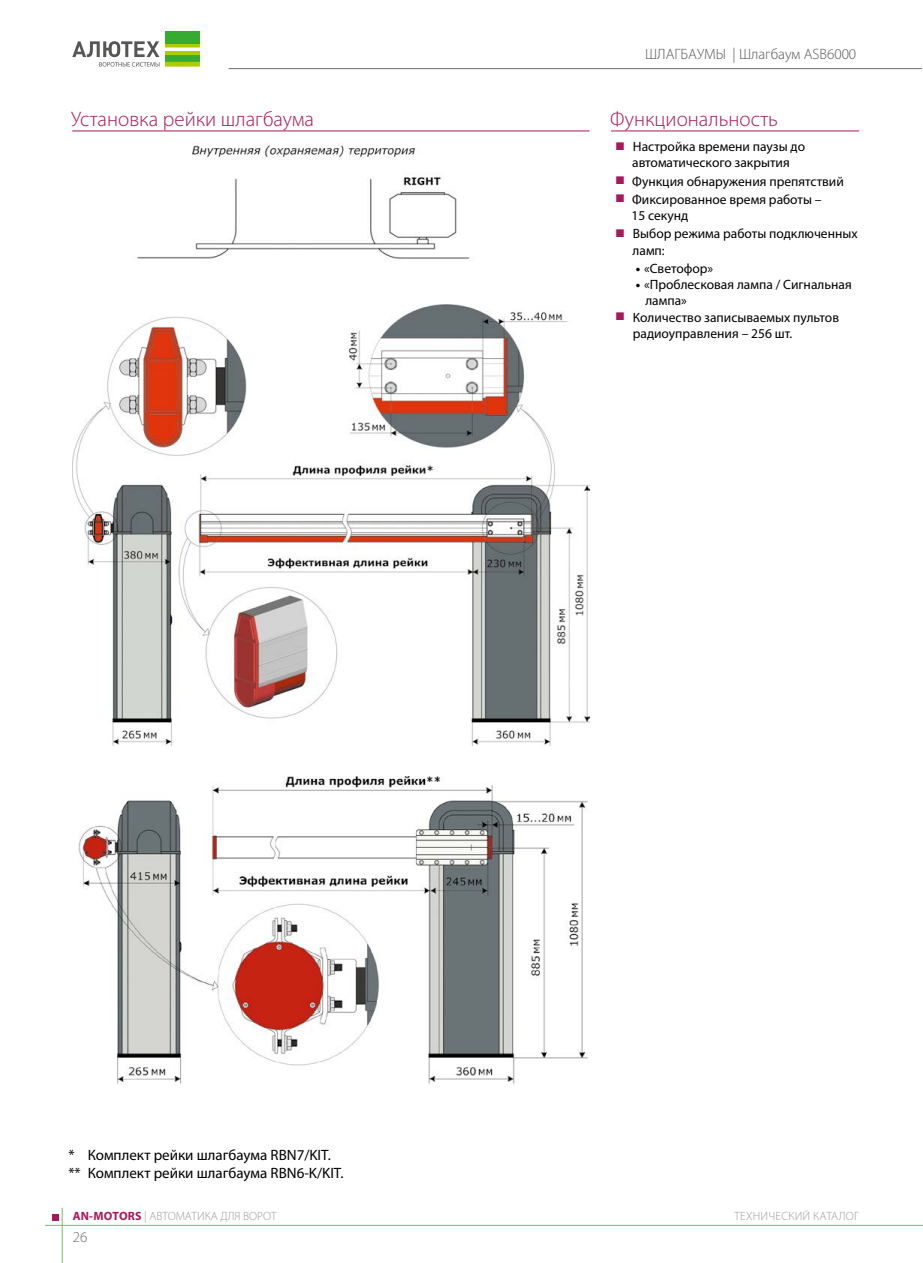
<style>
.page{position:relative;width:923px;height:1263px;background:#fff}
.page>*{position:absolute;margin:0;border:0;box-sizing:border-box;transform-origin:0 0}
.t1{font:300 21px "Myriad Pro";color:#a61a5d}
.t2{font:15px/18px "Myriad Pro";color:#000}
.t3{font:300 15px "Myriad Pro";color:#565655}
.t4{font:300 15px "Myriad Pro";color:#6e6e6e}
.t5{font:13.5px/16.2px "Myriad Pro";color:#000}
.t6{font:300 12px "Myriad Pro";color:#9c9c9d}
.t7{font:300 12px "Myriad Pro";letter-spacing:.02em;color:#9c9c9d}
.s1{font-family:"Arial";font-size:16.5px;color:#a61a5d}
.s2{font-weight:700}
.s3{font-weight:700;color:#a61a5d}
</style>
<div class="page">
<svg style="left:72px;top:41px;width:87px;height:26px"></svg>
<div style="left:165px;top:32px;width:35px;height:12px;background:#37aa32"></div>
<div style="left:165px;top:55px;width:35px;height:7px;background:#37aa32"></div>
<svg style="left:165px;top:62px;width:35px;height:5px"></svg>
<hr style="left:165px;top:51px;width:35px;height:4px;background:#afca00">
<svg style="left:165px;top:44px;width:35px;height:4px"></svg>
<hr style="left:229px;top:68px;width:693px;height:1px;background:#6e6e6e">
<div style="left:52px;top:1214px;width:7px;height:6px;background:#a61a5d"></div>
<hr style="left:62px;top:1208px;width:1px;height:55px;background:#7abb57">
<hr style="left:45px;top:1225px;width:878px;height:1px;background:#7abb57">
<hr style="left:72px;top:131px;width:517px;height:1px;background:#a61a5d">
<img style="left:78px;top:776px;width:510px;height:308px">
<img style="left:72px;top:143px;width:517px;height:603px">
<hr style="left:611px;top:131px;width:248px;height:1px;background:#a61a5d">
<h1 class="t1" style="left:71px;top:107px;width:244px">Установка рейки шлагбаума</h1>
<p class="t3" style="left:645px;top:45px;width:213px">ШЛАГБАУМЫ | Шлагбаум ASB6000</p>
<h1 class="t1" style="left:610px;top:107px;width:169px">Функциональность</h1>
<p class="t5" style="left:615px;top:138px;width:191px;text-align:center"><span class="s1">■</span> Настройка времени паузы до автоматического закрытия</p>
<p class="t5" style="left:615px;top:173px;width:230px"><span class="s1">■</span> Функция обнаружения препятствий</p>
<p class="t5" style="left:631px;top:191px;width:192px;text-indent:-16px"><span class="s1">■</span> Фиксированное время работы –<br>15 секунд</p>
<p class="t5" style="left:632px;top:226px;width:227px;text-indent:-18px"><span class="s1">■</span> Выбор режима работы подключенных ламп:</p>
<p class="t5" style="left:636px;top:260px;width:79px"><span class="s2">•</span> «Светофор»</p>
<p class="t5" style="left:645px;top:276px;width:208px;text-indent:-10px"><span class="s2">•</span> «Проблесковая лампа / Сигнальная лампа»</p>
<p class="t5" style="left:633px;top:309px;width:208px;text-indent:-18px"><span class="s1">■</span> Количество записываемых пультов радиоуправления – 256 шт.</p>
<p class="t2" style="left:68px;top:1146px;width:277px">* Комплект рейки шлагбаума RBN7/KIT. ** Комплект рейки шлагбаума RBN6-K/KIT.</p>
<p class="t6" style="left:73px;top:1209px;width:205px"><span class="s3">AN-MOTORS</span> | АВТОМАТИКА ДЛЯ ВОРОТ</p>
<p class="t7" style="left:734px;top:1209px;width:126px">ТЕХНИЧЕСКИЙ КАТАЛОГ</p>
<p class="t4" style="left:73px;top:1227px;width:16px">26</p>
</div>
